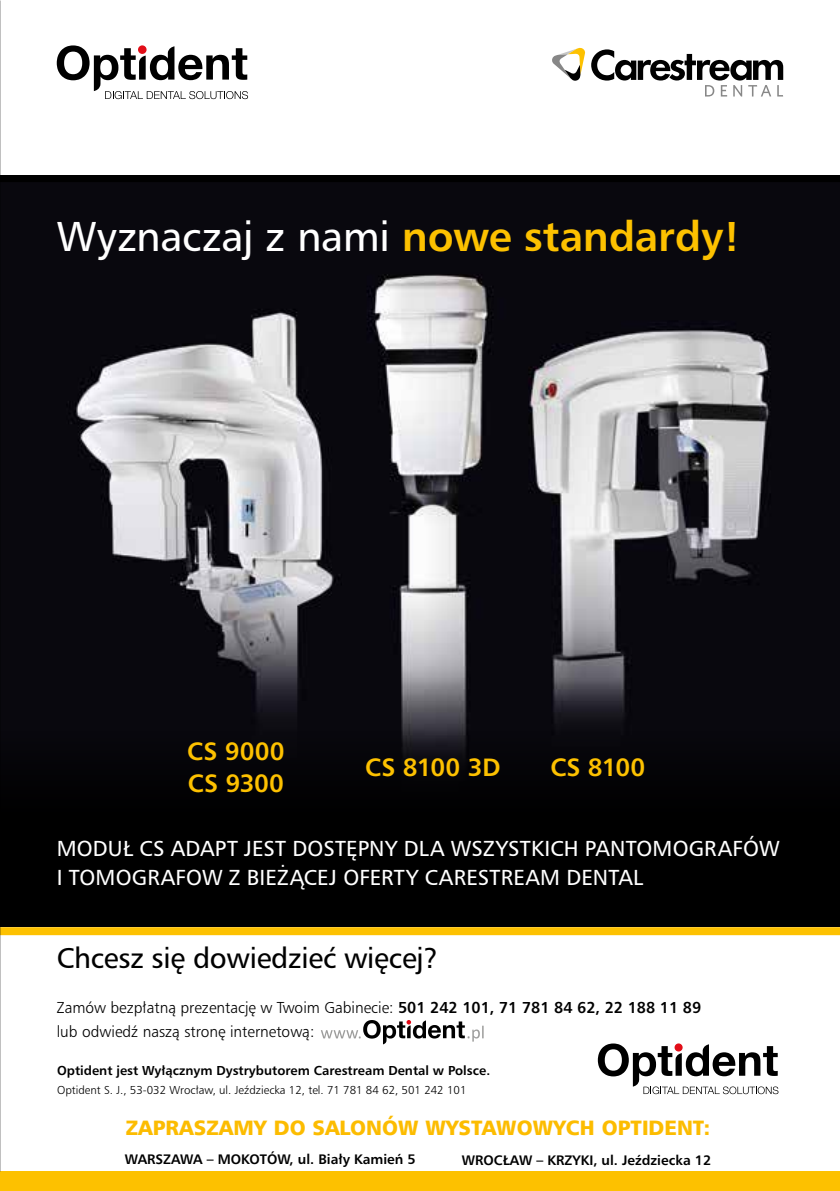
<style>
.page{position:relative;width:840px;height:1191px;background:#fff}
.page>*{position:absolute;margin:0;border:0;box-sizing:border-box;transform-origin:0 0}
.t1{font:40px "Humnst 777 PL";letter-spacing:-.01em;color:#fff}
.t2{font:27.6px "Humnst 777 PL";letter-spacing:-.01em;color:#000}
.t3{font:700 24px/32px "Humnst 777 PL";color:#fdc100}
.t4{font:20.8px/28.4px "Humnst 777 PL";letter-spacing:.005em;color:#fff}
.t5{font:19.8px "Humnst 777 Blk PL";color:#fcbc00}
.t6{font:15.2px/24.8px "Humnst 777 Lt PL";color:#000}
.t7{font:700 13.2px "Humnst 777 PL";color:#000}
.t8{font:700 12.4px "Humnst 777 PL";color:#000}
.t9{font:11px "Humnst 777 Lt PL";color:#000}
.s1{font-weight:700;color:#fdc100}
.s2{font-family:"Humnst 777 PL";font-weight:700}
</style>
<div class="page">
<div style="left:0;top:176px;width:839px;height:751px;background:#000"></div>
<img style="left:1px;top:182px;width:838px;height:587px">
<div style="left:0;top:927px;width:839px;height:8px;background:#fdc100"></div>
<div style="left:0;top:1171px;width:839px;height:20px;background:#fdc100"></div>
<svg style="left:591px;top:49px;width:191px;height:48px"></svg>
<svg style="left:552px;top:48px;width:32px;height:33px"></svg>
<svg style="left:57px;top:45px;width:191px;height:54px"></svg>
<div style="left:138px;top:45px;width:8px;height:9px;background:#e20e18;border-radius:50%"></div>
<svg style="left:321px;top:1020px;width:162px;height:24px"></svg>
<svg style="left:597px;top:1043px;width:181px;height:51px"></svg>
<div style="left:674px;top:1043px;width:8px;height:8px;background:#e20e18;border-radius:50%"></div>
<h1 class="t1" style="left:57px;top:210px;width:685px">Wyznaczaj z nami <span class="s1">nowe standardy!</span></h1>
<h3 class="t3" style="left:187px;top:734px;width:99px">CS 9000<br>CS 9300</h3>
<h3 class="t3" style="left:365px;top:750px;width:137px">CS 8100 3D</h3>
<h3 class="t3" style="left:550px;top:750px;width:96px">CS 8100</h3>
<h3 class="t4" style="left:57px;top:834px;width:724px">MODUŁ CS ADAPT JEST DOSTĘPNY DLA WSZYSTKICH PANTOMOGRAFÓW<br>I TOMOGRAFOW Z BIEŻĄCEJ OFERTY CARESTREAM DENTAL</h3>
<h2 class="t2" style="left:57px;top:940px;width:383px">Chcesz się dowiedzieć więcej?</h2>
<p class="t6" style="left:57px;top:994px;width:645px">Zamów bezpłatną prezentację w Twoim Gabinecie: <span class="s2">501 242 101, 71 781 84 62, 22 188 11 89 </span>lub odwiedź naszą stronę internetową:</p>
<p class="t8" style="left:57px;top:1062px;width:434px">Optident jest Wyłącznym Dystrybutorem Carestream Dental w Polsce.</p>
<p class="t9" style="left:57px;top:1083px;width:410px">Optident S. J., 53-032 Wrocław, ul. Jeździecka 12, tel. 71 781 84 62, 501 242 101</p>
<h3 class="t5" style="left:125px;top:1114px;width:586px">ZAPRASZAMY DO SALONÓW WYSTAWOWYCH OPTIDENT:</h3>
<p class="t7" style="left:125px;top:1150px;width:292px">WARSZAWA – MOKOTÓW, ul. Biały Kamień 5</p>
<p class="t7" style="left:461px;top:1151px;width:251px">WROCŁAW – KRZYKI, ul. Jeździecka 12</p>
</div>
